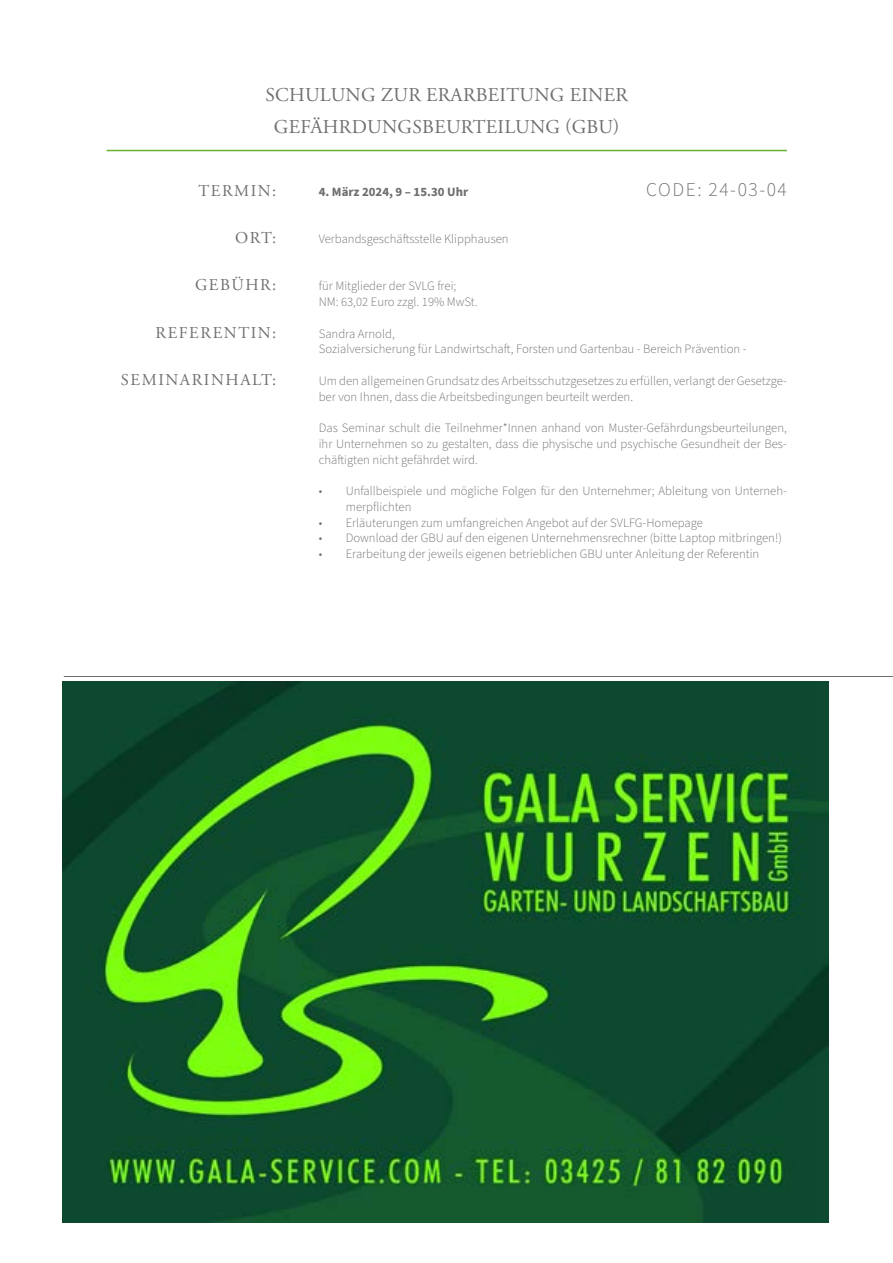
<style>
.page{position:relative;width:893px;height:1263px;background:#fff}
.page>*{position:absolute;margin:0;border:0;box-sizing:border-box;transform-origin:0 0}
.t1{font:19.5px/31.5px "Adobe Garamond Pro";letter-spacing:.015em;color:#706f6f;text-align:center}
.t2{font:300 19.5px "Source Sans Pro";letter-spacing:.08em;color:#706f6f}
.t3{font:16.5px "Adobe Garamond Pro";letter-spacing:.095em;color:#706f6f}
.t4{font:300 12.75px/15.8px "Source Sans Pro";color:#706f6f}
.t5{font:700 12.75px "Source Sans Pro";color:#706f6f}
</style>
<div class="page">
<img style="left:62px;top:682px;width:767px;height:540px">
<hr style="left:64px;top:676px;width:829px;height:1px;background:#706f6f">
<hr style="left:107px;top:150px;width:680px;height:1px;background:#68b12e">
<h1 class="t1" style="left:265px;top:80px;width:364px">SCHULUNG ZUR ERARBEITUNG EINER<br>GEFÄHRDUNGSBEURTEILUNG (GBU)</h1>
<p class="t3" style="left:198px;top:181px;width:80px">TERMIN:</p>
<p class="t3" style="left:235px;top:228px;width:43px">ORT:</p>
<p class="t3" style="left:195px;top:275px;width:83px">GEBÜHR:</p>
<p class="t3" style="left:155px;top:322px;width:122px">REFERENTIN:</p>
<p class="t3" style="left:121px;top:370px;width:157px">SEMINARINHALT:</p>
<p class="t5" style="left:319px;top:183px;width:151px">4. März 2024, 9 – 15.30 Uhr</p>
<h1 class="t2" style="left:646px;top:176px;width:142px">CODE: 24-03-04</h1>
<p class="t4" style="left:319px;top:231px;width:191px">Verbandsgeschäftsstelle Klipphausen</p>
<p class="t4" style="left:319px;top:279px;width:161px">für Mitglieder der SVLG frei;<br>NM: 63,02 Euro zzgl. 19% MwSt.</p>
<p class="t4" style="left:319px;top:326px;width:429px">Sandra Arnold,<br>Sozialversicherung für Landwirtschaft, Forsten und Gartenbau - Bereich Prävention -</p>
<p class="t4" style="left:319px;top:373px;width:470px">Um den allgemeinen Grundsatz des Arbeitsschutzgesetzes zu erfüllen, verlangt der Gesetzge&shy;ber von Ihnen, dass die Arbeitsbedingungen beurteilt werden.</p>
<p class="t4" style="left:319px;top:420px;width:470px;text-align:justify">Das Seminar schult die Teilnehmer*Innen anhand von Muster-Gefährdungsbeurteilungen, ihr Unternehmen so zu gestalten, dass die physische und psychische Gesundheit der Bes&shy;chäftigten nicht gefährdet wird.</p>
<p class="t4" style="left:346px;top:483px;width:443px;text-indent:-27px">• Unfallbeispiele und mögliche Folgen für den Unternehmer; Ableitung von Unterneh&shy;merpflichten</p>
<p class="t4" style="left:319px;top:515px;width:386px">• Erläuterungen zum umfangreichen Angebot auf der SVLFG-Homepage</p>
<p class="t4" style="left:319px;top:531px;width:465px">• Download der GBU auf den eigenen Unternehmensrechner (bitte Laptop mitbringen!)</p>
<p class="t4" style="left:319px;top:546px;width:442px">• Erarbeitung der jeweils eigenen betrieblichen GBU unter Anleitung der Referentin</p>
</div>
